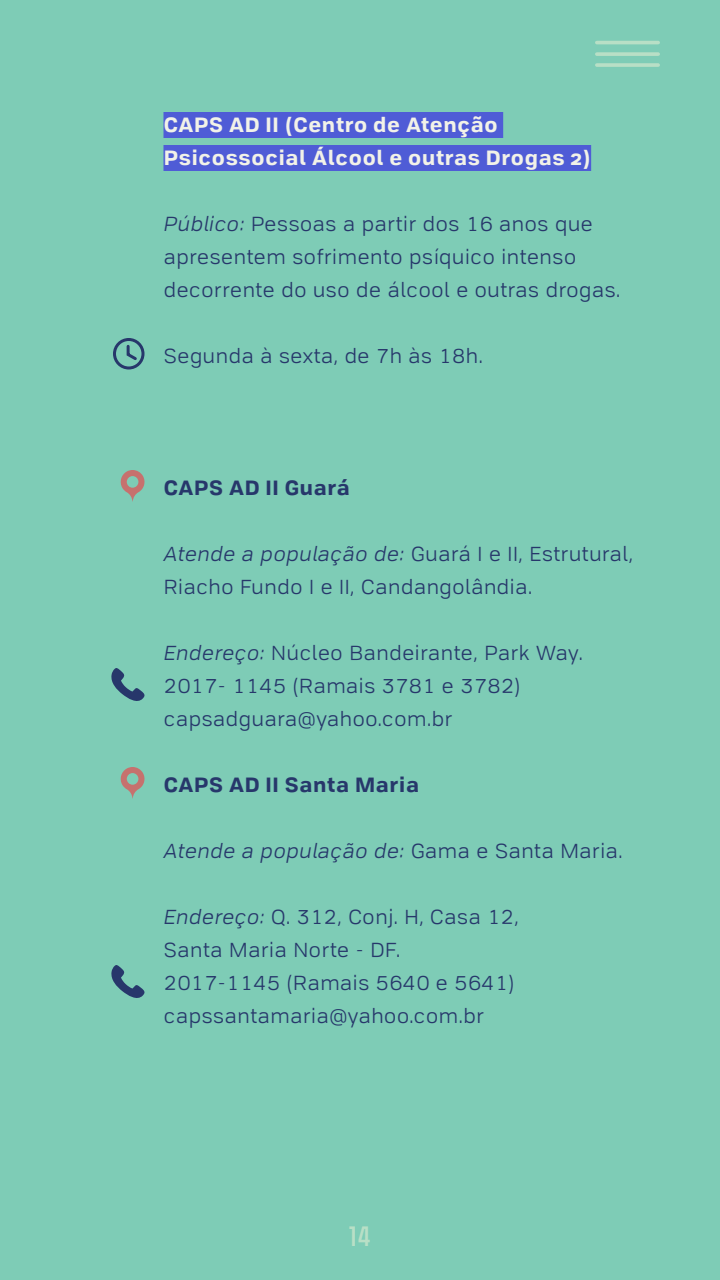
<style>
.page{position:relative;width:720px;height:1280px;background:#7eccb6}
.page>*{position:absolute;margin:0;border:0;box-sizing:border-box;transform-origin:0 0}
.t1{font:30px "Avory I Latn Me";color:#b8dfc6}
.t2{font:20px/33px "Tofino Pro Personal Text";color:#27376b}
.t3{font:700 20px/33px "Tofino Pro Personal Text";color:#f2f2e8}
.t4{font:italic 20px "Tofino Pro Personal Text";color:#27376b}
.t5{font:700 20px "Tofino Pro Personal Text";color:#27376b}
.s1{font-style:italic}
.s2{font-style:normal}
</style>
<div class="page">
<hr style="left:597px;top:41px;width:61px;height:3px;background:#b8dfc6">
<svg style="left:597px;top:52px;width:61px;height:4px"></svg>
<hr style="left:597px;top:63px;width:61px;height:4px;background:#b8dfc6">
<div style="left:164px;top:112px;width:339px;height:26px;background:#4f5cd6"></div>
<div style="left:164px;top:145px;width:427px;height:26px;background:#4f5cd6"></div>
<div style="left:113px;top:338px;width:31px;height:32px;border:3px solid #27376b;border-radius:50%"></div>
<svg style="left:126px;top:343px;width:13px;height:20px"></svg>
<svg style="left:120px;top:470px;width:25px;height:31px"></svg>
<svg style="left:111px;top:668px;width:34px;height:33px"></svg>
<svg style="left:120px;top:767px;width:25px;height:31px"></svg>
<svg style="left:111px;top:965px;width:34px;height:33px"></svg>
<p class="t3" style="left:164px;top:107px;width:429px">CAPS AD II (Centro de Atenção<br>Psicossocial Álcool e outras Drogas 2)</p>
<p class="t2" style="left:164px;top:206px;width:459px"><span class="s1">Público:</span> Pessoas a partir dos 16 anos que apresentem sofrimento psíquico intenso decorrente do uso de álcool e outras drogas.</p>
<p class="t2" style="left:164px;top:338px;width:321px">Segunda à sexta, de 7h às 18h.</p>
<p class="t5" style="left:164px;top:471px;width:188px">CAPS AD II Guará</p>
<p class="t2" style="left:164px;top:536px;width:471px"><span class="s1">Atende a população de:</span> Guará I e II, Estrutural,<br>Riacho Fundo I e II, Candangolândia.</p>
<p class="t2" style="left:164px;top:635px;width:421px"><span class="s1">Endereço:</span> Núcleo Bandeirante, Park Way.<br>2017- 1145 (Ramais 3781 e 3782) capsadguara@yahoo.com.br</p>
<p class="t5" style="left:164px;top:768px;width:257px">CAPS AD II Santa Maria</p>
<p class="t4" style="left:164px;top:836px;width:461px">Atende a população de: <span class="s2">Gama e Santa Maria.</span></p>
<p class="t2" style="left:164px;top:899px;width:357px"><span class="s1">Endereço:</span> Q. 312, Conj. H, Casa 12,<br>Santa Maria Norte - DF.<br>2017-1145 (Ramais 5640 e 5641) capssantamaria@yahoo.com.br</p>
<h1 class="t1" style="left:349px;top:1215px;width:24px">14</h1>
</div>
